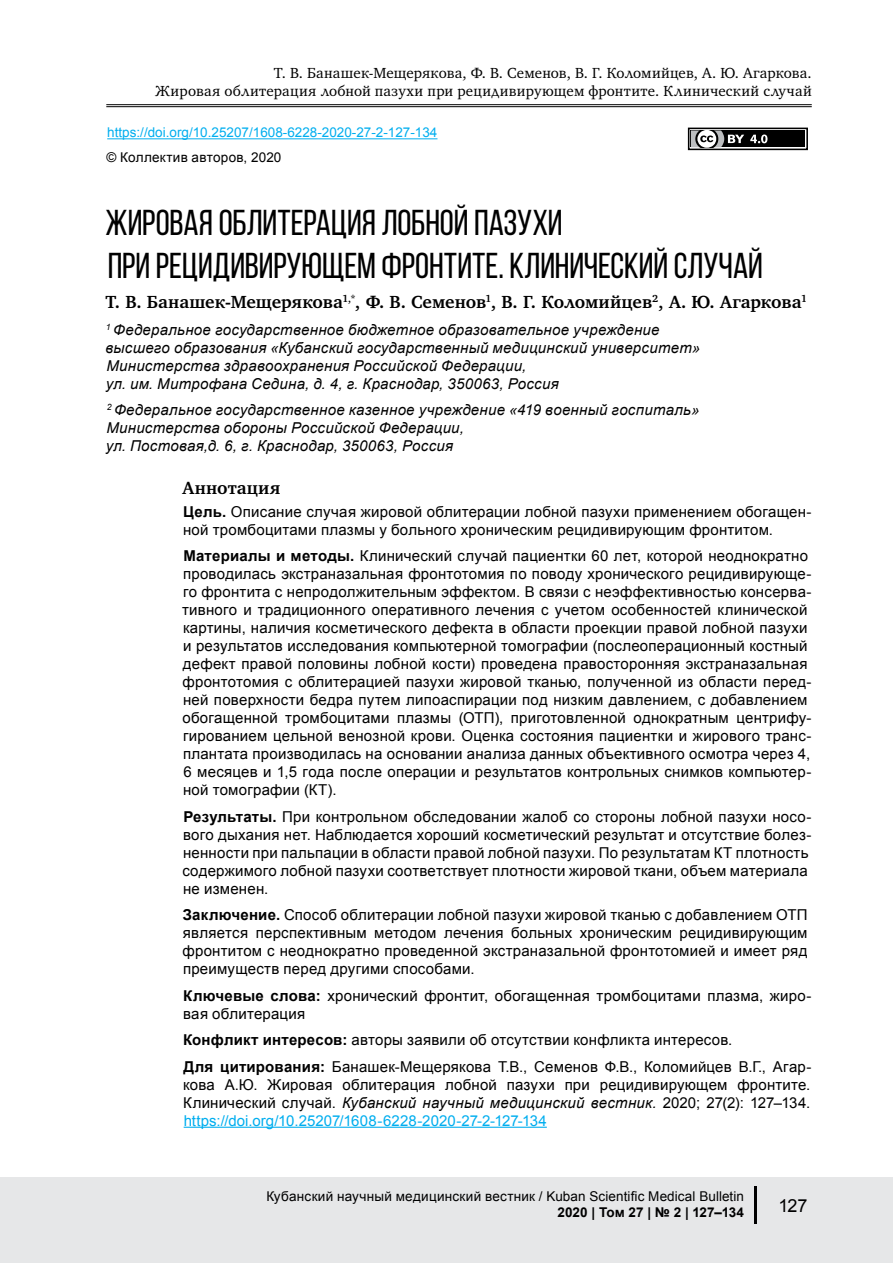
<style>
.page{position:relative;width:893px;height:1263px;background:#fff}
.page>*{position:absolute;margin:0;border:0;box-sizing:border-box;transform-origin:0 0}
.t1{font:36px/43.2px "Bebas Neue";letter-spacing:-.005em;color:#000}
.t2{font:700 18px "Khartiya";letter-spacing:-.005em;color:#000}
.t3{font:18px "Arial";color:#000}
.t4{font:15px/18px "Arial";letter-spacing:.015em;color:#000}
.t5{font:italic 15px/18px "Arial";letter-spacing:.02em;color:#000}
.t6{font:15px/18px "Khartiya";letter-spacing:.01em;color:#000;text-align:right}
.t7{font:13.5px "Arial";letter-spacing:.015em;color:#000}
.t8{font:13.5px "Arial";color:#00aeef}
.t9{font:700 13.5px "Arial";letter-spacing:.005em;color:#000}
.s1{font-weight:700}
.s2{font-style:italic}
.s3{color:#00aeef}
</style>
<div class="page">
<div style="left:0;top:1178px;width:893px;height:85px;background:#e6e7e8"></div>
<hr style="left:106px;top:104px;width:706px;height:1px;background:#000">
<hr style="left:106px;top:106px;width:706px;height:1px;background:#000">
<hr style="left:755px;top:1186px;width:2px;height:37px;background:#000">
<hr style="left:107px;top:138px;width:330px;height:1px;background:#00aeef">
<hr style="left:184px;top:1127px;width:363px;height:1px;background:#00aeef">
<div style="left:688px;top:128px;width:120px;height:22px;border:2px solid #000"></div>
<div style="left:691px;top:130px;width:114px;height:17px;background:#000"></div>
<svg style="left:691px;top:130px;width:53px;height:17px"></svg>
<svg style="left:750px;top:135px;width:17px;height:8px"></svg>
<p class="t6" style="left:155px;top:64px;width:658px">Т. В. Банашек-Мещерякова, Ф. В. Семенов, В. Г. Коломийцев, А. Ю. Агаркова.<br>Жировая облитерация лобной пазухи при рецидивирующем фронтите. Клинический случай</p>
<p class="t8" style="left:107px;top:124px;width:332px">https://doi.org/10.25207/1608-6228-2020-27-2-127-134</p>
<p class="t7" style="left:107px;top:149px;width:176px">© Коллектив авторов, 2020</p>
<h1 class="t1" style="left:106px;top:201px;width:659px">ЖИРОВАЯ ОБЛИТЕРАЦИЯ ЛОБНОЙ ПАЗУХИ<br>ПРИ РЕЦИДИВИРУЮЩЕМ ФРОНТИТЕ. КЛИНИЧЕСКИЙ СЛУЧАЙ</h1>
<p class="t2" style="left:105px;top:291px;width:703px">Т. В. Банашек-Мещерякова<sup>1,*</sup>, Ф. В. Семенов<sup>1</sup>, В. Г. Коломийцев<sup>2</sup>, А. Ю. Агаркова<sup>1</sup></p>
<p class="t5" style="left:105px;top:321px;width:596px"><sup>1</sup> Федеральное государственное бюджетное образовательное учреждение высшего образования «Кубанский государственный медицинский университет» Министерства здравоохранения Российской Федерации,<br>ул. им. Митрофана Седина, д. 4, г. Краснодар, 350063, Россия</p>
<p class="t5" style="left:106px;top:401px;width:595px"><sup>2</sup> Федеральное государственное казенное учреждение «419 военный госпиталь»<br>Министерства обороны Российской Федерации,<br>ул. Постовая,д. 6, г. Краснодар, 350063, Россия</p>
<p class="t2" style="left:182px;top:477px;width:100px">Аннотация</p>
<p class="t4" style="left:183px;top:502px;width:630px"><span class="s1">Цель.</span> Описание случая жировой облитерации лобной пазухи применением обогащен&shy;ной тромбоцитами плазмы у больного хроническим рецидивирующим фронтитом.</p>
<p class="t4" style="left:182px;top:547px;width:631px"><span class="s1">Материалы и методы.</span> Клинический случай пациентки 60 лет, которой неоднократно проводилась экстраназальная фронтотомия по поводу хронического рецидивирующе&shy;го фронтита с непродолжительным эффектом. В связи с неэффективностью консерва&shy;тивного и традиционного оперативного лечения с учетом особенностей клинической картины, наличия косметического дефекта в области проекции правой лобной пазухи и результатов исследования компьютерной томографии (послеоперационный костный дефект правой половины лобной кости) проведена правосторонняя экстраназальная фронтотомия с облитерацией пазухи жировой тканью, полученной из области перед&shy;ней поверхности бедра путем липоаспирации под низким давлением, с добавлением обогащенной тромбоцитами плазмы (ОТП), приготовленной однократным центрифу&shy;гированием цельной венозной крови. Оценка состояния пациентки и жирового транс&shy;плантата производилась на основании анализа данных объективного осмотра через 4, 6 месяцев и 1,5 года после операции и результатов контрольных снимков компьютер&shy;ной томографии (КТ).</p>
<p class="t4" style="left:182px;top:807px;width:631px"><span class="s1">Результаты.</span> При контрольном обследовании жалоб со стороны лобной пазухи носо&shy;вого дыхания нет. Наблюдается хороший косметический результат и отсутствие болез&shy;ненности при пальпации в области правой лобной пазухи. По результатам КТ плотность содержимого лобной пазухи соответствует плотности жировой ткани, объем материала не изменен.</p>
<p class="t4" style="left:183px;top:906px;width:626px;text-align:justify"><span class="s1">Заключение.</span> Способ облитерации лобной пазухи жировой тканью с добавлением ОТП является перспективным методом лечения больных хроническим рецидивирующим фронтитом с неоднократно проведенной экстраназальной фронтотомией и имеет ряд преимуществ перед другими способами.</p>
<p class="t4" style="left:183px;top:986px;width:630px"><span class="s1">Ключевые слова:</span> хронический фронтит, обогащенная тромбоцитами плазма, жиро&shy;вая облитерация</p>
<p class="t4" style="left:183px;top:1027px;width:630px;line-height:26.5px"><span class="s1">Конфликт интересов:</span> авторы заявили об отсутствии конфликта интересов.<br><span class="s1">Для цитирования:</span> Банашек-Мещерякова Т.В., Семенов Ф.В., Коломийцев В.Г., Агар-</p>
<p class="t4" style="left:183px;top:1075px;width:629px;text-align:justify">кова А.Ю. Жировая облитерация лобной пазухи при рецидивирующем фронтите.<br>Клинический случай. <span class="s2">Кубанский научный медицинский вестник.</span> 2020; 27(2): 127–134. <span class="s3">https://doi.org/10.25207/1608-6228-2020-27-2-127-134</span></p>
<p class="t7" style="left:266px;top:1187px;width:479px">Кубанский научный медицинский вестник / Kuban Scientific Medical Bulletin</p>
<p class="t9" style="left:557px;top:1203px;width:188px">2020 | Toм 27 | № 2 | 127–134</p>
<p class="t3" style="left:778px;top:1193px;width:31px">127</p>
</div>
